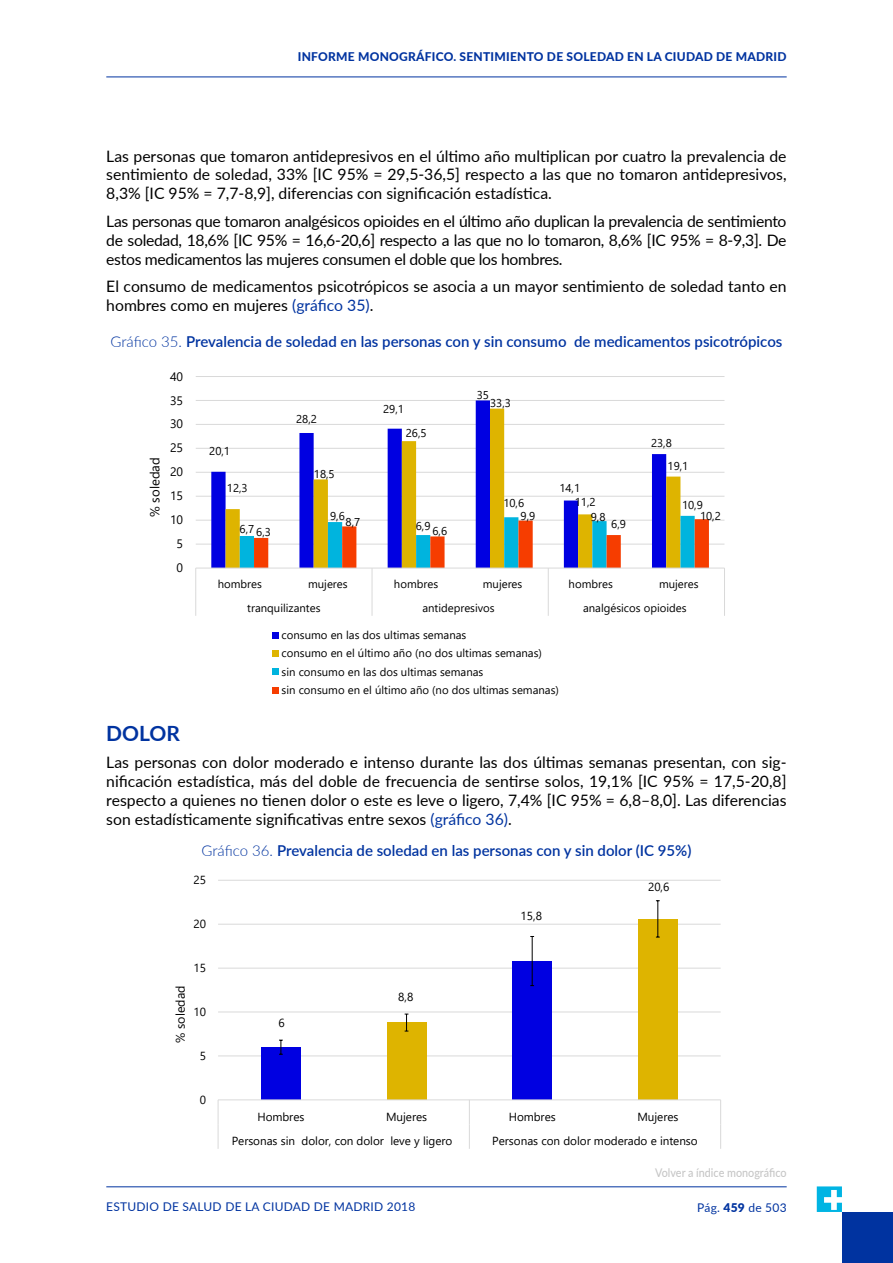
<style>
.page{position:relative;width:893px;height:1263px;background:#fff}
.page>*{position:absolute;margin:0;border:0;box-sizing:border-box;transform-origin:0 0}
.t1{font:700 21px "Lato";color:#0033a0}
.t2{font:15.75px/18.9px "Lato";color:#000;text-align:justify}
.t3{font:15.75px "Calibri";color:#000}
.t4{font:600 15px "Lato";color:#0033a0}
.t5{font:15px "Calibri";color:#000}
.t6{font:13.05px "Segoe UI";color:#000}
.t7{font:12.45px "Segoe UI";color:#000}
.t8{font:12.15px "Segoe UI";color:#000}
.t9{font:800 12px "Lato";letter-spacing:.02em;color:#0033a0}
.t10{font:12px "Lato";letter-spacing:.02em;color:#0033a0}
.t11{font:500 12px "Lato";color:#c6c6c6;scale:.9 1}
.t12{font:11.7px "Segoe UI";color:#000}
.t13{font:11.4px/18.1px "Segoe UI";color:#000}
.s1{color:#0033a0}
.s2{font-weight:300}
.s3{font-weight:900}
</style>
<div class="page">
<svg style="left:817px;top:1186px;width:25px;height:26px"></svg>
<div style="left:842px;top:1212px;width:51px;height:51px;background:#0033a0"></div>
<hr style="left:106px;top:1186px;width:681px;height:1px;background:#0033a0">
<hr style="left:106px;top:77px;width:681px;height:1px;background:#0033a0">
<hr style="left:196px;top:544px;width:528px;height:1px;background:#d9d9d9">
<hr style="left:196px;top:520px;width:528px;height:1px;background:#d9d9d9">
<hr style="left:196px;top:496px;width:528px;height:1px;background:#d9d9d9">
<hr style="left:196px;top:472px;width:528px;height:1px;background:#d9d9d9">
<hr style="left:196px;top:448px;width:528px;height:1px;background:#d9d9d9">
<hr style="left:196px;top:424px;width:528px;height:1px;background:#d9d9d9">
<hr style="left:196px;top:400px;width:528px;height:1px;background:#d9d9d9">
<hr style="left:196px;top:376px;width:528px;height:1px;background:#d9d9d9">
<svg style="left:211px;top:400px;width:294px;height:168px"></svg>
<svg style="left:226px;top:409px;width:454px;height:159px"></svg>
<hr style="left:196px;top:568px;width:528px;height:1px;background:#d9d9d9">
<svg style="left:195px;top:568px;width:1px;height:48px"></svg>
<svg style="left:240px;top:516px;width:469px;height:100px"></svg>
<svg style="left:724px;top:568px;width:1px;height:48px"></svg>
<div style="left:272px;top:632px;width:7px;height:7px;background:#0000e1"></div>
<div style="left:272px;top:650px;width:7px;height:7px;background:#deb400"></div>
<div style="left:272px;top:668px;width:7px;height:7px;background:#00b4de"></div>
<div style="left:272px;top:687px;width:7px;height:6px;background:#f63d00"></div>
<hr style="left:218px;top:1056px;width:503px;height:1px;background:#d9d9d9">
<hr style="left:218px;top:1012px;width:503px;height:1px;background:#d9d9d9">
<hr style="left:218px;top:968px;width:503px;height:1px;background:#d9d9d9">
<hr style="left:218px;top:924px;width:503px;height:1px;background:#d9d9d9">
<hr style="left:218px;top:880px;width:503px;height:1px;background:#d9d9d9">
<div style="left:261px;top:1047px;width:40px;height:53px;background:#0000e1"></div>
<div style="left:387px;top:1022px;width:39px;height:78px;background:#deb400"></div>
<div style="left:512px;top:961px;width:40px;height:139px;background:#0000e1"></div>
<div style="left:638px;top:919px;width:39px;height:181px;background:#deb400"></div>
<svg style="left:279px;top:1040px;width:4px;height:15px"></svg>
<svg style="left:405px;top:1013px;width:3px;height:18px"></svg>
<svg style="left:530px;top:936px;width:4px;height:50px"></svg>
<svg style="left:656px;top:900px;width:4px;height:37px"></svg>
<hr style="left:218px;top:1099px;width:503px;height:1px;background:#d9d9d9">
<svg style="left:218px;top:1100px;width:1px;height:49px"></svg>
<svg style="left:469px;top:1100px;width:1px;height:49px"></svg>
<svg style="left:720px;top:1100px;width:1px;height:49px"></svg>
<p class="t9" style="left:298px;top:47px;width:490px">INFORME MONOGRÁFICO. SENTIMIENTO DE SOLEDAD EN LA CIUDAD DE MADRID</p>
<p class="t2" style="left:106px;top:146px;width:682px">Las personas que tomaron antidepresivos en el último año multiplican por cuatro la prevalencia de sentimiento de soledad, 33% [IC 95% = 29,5-36,5] respecto a las que no tomaron antidepresivos, 8,3% [IC 95% = 7,7-8,9], diferencias con significación estadística.</p>
<p class="t2" style="left:106px;top:211px;width:682px">Las personas que tomaron analgésicos opioides en el último año duplican la prevalencia de sentimiento de soledad, 18,6% [IC 95% = 16,6-20,6] respecto a las que no lo tomaron, 8,6% [IC 95% = 8-9,3]. De estos medicamentos las mujeres consumen el doble que los hombres.</p>
<p class="t2" style="left:106px;top:276px;width:682px">El consumo de medicamentos psicotrópicos se asocia a un mayor sentimiento de soledad tanto en hombres como en mujeres <span class="s1">(gráfico 35)</span>.</p>
<p class="t4" style="left:110px;top:330px;width:673px"><span class="s2">Gráfico 35.</span> Prevalencia de soledad en las personas con y sin consumo de medicamentos psicotrópicos</p>
<p class="t3" style="left:137px;top:292px;width:67px">Gráfico 35</p>
<p class="t6" style="left:143px;top:517px;width:61px;rotate:-90deg">% soledad</p>
<p class="t8" style="left:170px;top:365px;width:15px">40</p>
<p class="t8" style="left:170px;top:389px;width:15px">35</p>
<p class="t8" style="left:170px;top:413px;width:15px">30</p>
<p class="t8" style="left:170px;top:437px;width:15px">25</p>
<p class="t8" style="left:170px;top:461px;width:15px">20</p>
<p class="t8" style="left:170px;top:484px;width:15px">15</p>
<p class="t8" style="left:170px;top:508px;width:15px">10</p>
<p class="t8" style="left:177px;top:532px;width:8px">5</p>
<p class="t8" style="left:177px;top:556px;width:8px">0</p>
<p class="t13" style="left:296px;top:409px;width:22px">28,2</p>
<p class="t13" style="left:383px;top:399px;width:22px">29,1</p>
<p class="t13" style="left:477px;top:385px;width:14px">35</p>
<p class="t13" style="left:490px;top:393px;width:22px">33,3</p>
<p class="t13" style="left:209px;top:441px;width:22px">20,1</p>
<p class="t13" style="left:406px;top:423px;width:22px">26,5</p>
<p class="t13" style="left:651px;top:433px;width:22px">23,8</p>
<p class="t13" style="left:314px;top:464px;width:22px">18,5</p>
<p class="t13" style="left:668px;top:456px;width:22px">19,1</p>
<p class="t13" style="left:227px;top:478px;width:22px">12,3</p>
<p class="t13" style="left:559px;top:478px;width:22px">14,1</p>
<p class="t13" style="left:240px;top:519px;width:16px">6,7</p>
<p class="t13" style="left:256px;top:522px;width:16px">6,3</p>
<p class="t13" style="left:330px;top:506px;width:16px">9,6</p>
<p class="t13" style="left:346px;top:512px;width:16px">8,7</p>
<p class="t13" style="left:416px;top:516px;width:16px">6,9</p>
<p class="t13" style="left:433px;top:521px;width:16px">6,6</p>
<p class="t13" style="left:503px;top:493px;width:22px">10,6</p>
<p class="t13" style="left:521px;top:506px;width:16px">9,9</p>
<p class="t13" style="left:575px;top:492px;width:22px">11,2</p>
<p class="t13" style="left:591px;top:506px;width:16px">9,8</p>
<p class="t13" style="left:611px;top:514px;width:16px">6,9</p>
<p class="t13" style="left:682px;top:495px;width:22px">10,9</p>
<p class="t13" style="left:700px;top:506px;width:22px">10,2</p>
<p class="t13" style="left:218px;top:574px;width:46px">hombres</p>
<p class="t13" style="left:308px;top:574px;width:41px">mujeres</p>
<p class="t13" style="left:394px;top:574px;width:46px">hombres</p>
<p class="t13" style="left:483px;top:574px;width:41px">mujeres</p>
<p class="t13" style="left:569px;top:574px;width:46px">hombres</p>
<p class="t13" style="left:659px;top:574px;width:41px">mujeres</p>
<p class="t13" style="left:247px;top:598px;width:75px">tranquilizantes</p>
<p class="t13" style="left:422px;top:598px;width:74px">antidepresivos</p>
<p class="t13" style="left:583px;top:598px;width:105px">analgésicos opioides</p>
<p class="t13" style="left:282px;top:625px;width:279px">consumo en las dos ultimas semanas<br>consumo en el último año (no dos ultimas semanas)<br>sin consumo en las dos ultimas semanas<br>sin consumo en el último año (no dos ultimas semanas)</p>
<h1 class="t1" style="left:106px;top:717px;width:75px">DOLOR</h1>
<p class="t2" style="left:106px;top:752px;width:682px">Las personas con dolor moderado e intenso durante las dos últimas semanas presentan, con sig&shy;nificación estadística, más del doble de frecuencia de sentirse solos, 19,1% [IC 95% = 17,5-20,8] respecto a quienes no tienen dolor o este es leve o ligero, 7,4% [IC 95% = 6,8–8,0]. Las diferencias son estadísticamente significativas entre sexos <span class="s1">(gráfico 36)</span>.</p>
<p class="t4" style="left:201px;top:840px;width:491px"><span class="s2">Gráfico 36.</span> Prevalencia de soledad en las personas con y sin dolor (IC 95%)</p>
<p class="t5" style="left:152px;top:796px;width:64px">Gráfico 36</p>
<p class="t12" style="left:194px;top:869px;width:14px">25</p>
<p class="t12" style="left:194px;top:913px;width:14px">20</p>
<p class="t7" style="left:169px;top:1042px;width:58px;rotate:-90deg">% soledad</p>
<p class="t12" style="left:194px;top:957px;width:14px">15</p>
<p class="t12" style="left:194px;top:1001px;width:14px">10</p>
<p class="t12" style="left:200px;top:1045px;width:8px">5</p>
<p class="t12" style="left:200px;top:1088px;width:8px">0</p>
<p class="t12" style="left:279px;top:1011px;width:8px">6</p>
<p class="t12" style="left:398px;top:986px;width:17px">8,8</p>
<p class="t12" style="left:521px;top:905px;width:23px">15,8</p>
<p class="t12" style="left:648px;top:875px;width:23px">20,6</p>
<p class="t12" style="left:257px;top:1106px;width:49px">Hombres</p>
<p class="t12" style="left:386px;top:1106px;width:43px">Mujeres</p>
<p class="t12" style="left:509px;top:1106px;width:49px">Hombres</p>
<p class="t12" style="left:637px;top:1106px;width:43px">Mujeres</p>
<p class="t12" style="left:232px;top:1130px;width:222px">Personas sin dolor, con dolor leve y ligero</p>
<p class="t12" style="left:492px;top:1130px;width:207px">Personas con dolor moderado e intenso</p>
<p class="t11" style="left:655px;top:1164px;width:147px">Volver a índice monográfico</p>
<p class="t10" style="left:106px;top:1198px;width:311px">ESTUDIO DE SALUD DE LA CIUDAD DE MADRID 2018</p>
<p class="t10" style="left:697px;top:1199px;width:91px">Pág. <span class="s3">459</span> de 503</p>
</div>
